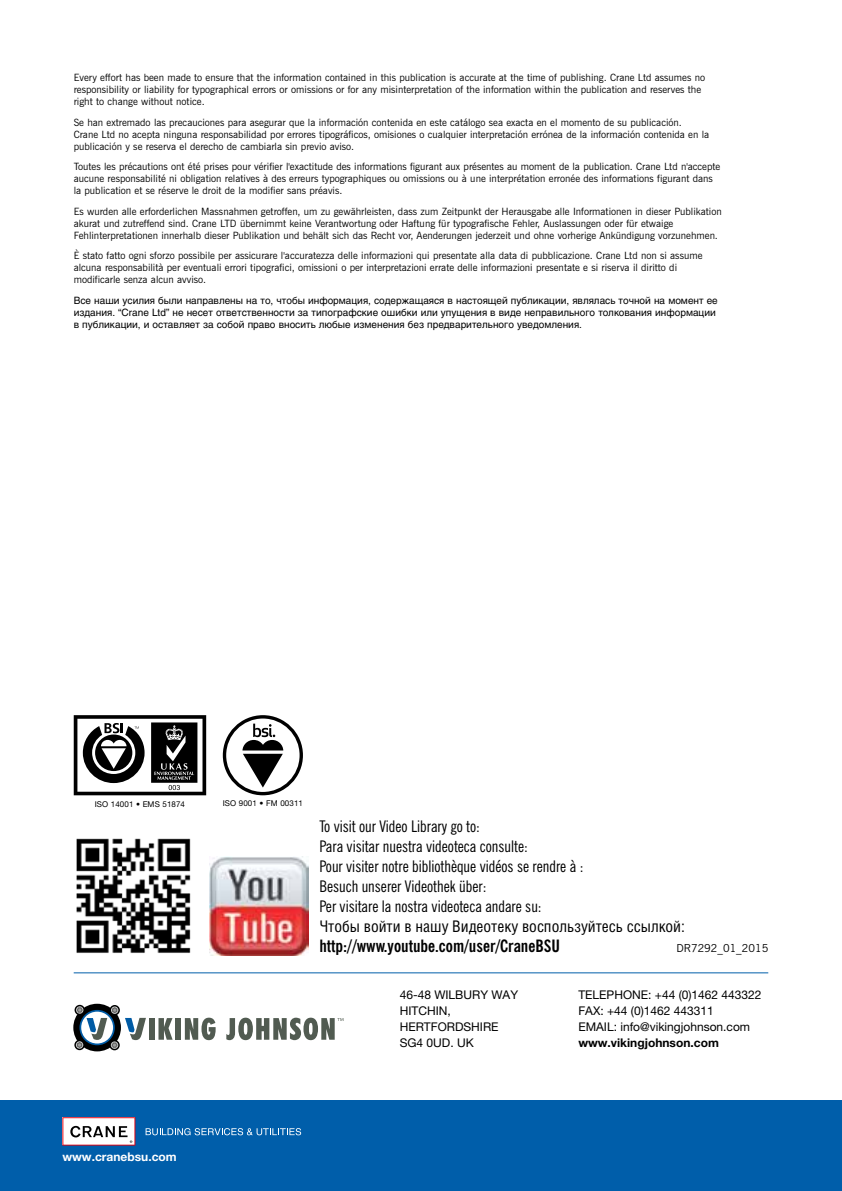
<style>
.page{position:relative;width:842px;height:1191px;background:#fff}
.page>*{position:absolute;margin:0;border:0;box-sizing:border-box;transform-origin:0 0}
.t1{font:700 condensed 17px "News Gothic BT";color:#000}
.t2{font:condensed 16px/20px "News Gothic BT";color:#000}
.t3{font:16px "Helios Cond";color:#000}
.t4{font:12px/16px "Helvetica Neue";color:#000}
.t5{font:700 12px "Helvetica Neue";color:#000}
.t6{font:700 12px "Helvetica Neue";color:#fff}
.t7{font:11px "News Gothic BT";color:#000}
.t8{font:10px/12px "News Gothic BT";color:#000}
.t9{font:10px/12px "Helios";color:#000}
.t10{font:8px "Helvetica Neue";letter-spacing:.01em;color:#000}
</style>
<div class="page">
<div style="left:0;top:1100px;width:842px;height:91px;background:#005eaa"></div>
<svg style="left:62px;top:1117px;width:73px;height:28px;background:#dbcccd"></svg>
<svg style="left:146px;top:1128px;width:155px;height:7px"></svg>
<div style="left:149px;top:1018px;width:5px;height:21px;background:#515b51"></div>
<svg style="left:158px;top:1018px;width:15px;height:21px"></svg>
<div style="left:175px;top:1018px;width:6px;height:21px;background:#515b51"></div>
<svg style="left:185px;top:1017px;width:31px;height:23px"></svg>
<svg style="left:125px;top:1018px;width:21px;height:22px"></svg>
<svg style="left:73px;top:1003px;width:48px;height:48px"></svg>
<svg style="left:109px;top:1040px;width:11px;height:10px"></svg>
<svg style="left:110px;top:1005px;width:10px;height:10px"></svg>
<svg style="left:226px;top:1017px;width:117px;height:23px"></svg>
<svg style="left:74px;top:1039px;width:11px;height:11px"></svg>
<svg style="left:75px;top:1004px;width:10px;height:11px"></svg>
<svg style="left:77px;top:1007px;width:41px;height:41px"></svg>
<img style="left:76px;top:838px;width:115px;height:115px">
<img style="left:209px;top:856px;width:99px;height:99px">
<hr style="left:74px;top:972px;width:694px;height:1px;background:#005eaa">
<svg style="left:74px;top:715px;width:132px;height:80px"></svg>
<div style="left:223px;top:715px;width:80px;height:80px;background:#000;border-radius:50%"></div>
<svg style="left:226px;top:718px;width:74px;height:74px"></svg>
<p class="t8" style="left:74px;top:72px;width:633px">Every effort has been made to ensure that the information contained in this publication is accurate at the time of publishing. Crane Ltd assumes no responsibility or liability for typographical errors or omissions or for any misinterpretation of the information within the publication and reserves the right to change without notice.</p>
<p class="t8" style="left:74px;top:116px;width:637px">Se han extremado las precauciones para asegurar que la información contenida en este catálogo sea exacta en el momento de su publicación.<br>Crane Ltd no acepta ninguna responsabilidad por errores tipográficos, omisiones o cualquier interpretación errónea de la información contenida en la publicación y se reserva el derecho de cambiarla sin previo aviso.</p>
<p class="t8" style="left:74px;top:161px;width:648px">Toutes les précautions ont été prises pour vérifier l'exactitude des informations figurant aux présentes au moment de la publication. Crane Ltd n'accepte aucune responsabilité ni obligation relatives à des erreurs typographiques ou omissions ou à une interprétation erronée des informations figurant dans la publication et se réserve le droit de la modifier sans préavis.</p>
<p class="t8" style="left:74px;top:205px;width:649px">Es wurden alle erforderlichen Massnahmen getroffen, um zu gewährleisten, dass zum Zeitpunkt der Herausgabe alle Informationen in dieser Publikation akurat und zutreffend sind. Crane LTD übernimmt keine Verantwortung oder Haftung für typografische Fehler, Auslassungen oder für etwaige<br>Fehlinterpretationen innerhalb dieser Publikation und behält sich das Recht vor, Aenderungen jederzeit und ohne vorherige Ankündigung vorzunehmen.</p>
<p class="t8" style="left:74px;top:250px;width:630px">È stato fatto ogni sforzo possibile per assicurare l'accuratezza delle informazioni qui presentate alla data di pubblicazione. Crane Ltd non si assume alcuna responsabilità per eventuali errori tipografici, omissioni o per interpretazioni errate delle informazioni presentate e si riserva il diritto di modificarle senza alcun avviso.</p>
<p class="t9" style="left:74px;top:294px;width:645px">Все наши усилия были направлены на то, чтобы информация, содержащаяся в настоящей публикации, являлась точной на момент ее издания. “Crane Ltd” не несет ответственности за типографские ошибки или упущения в виде неправильного толкования информации в публикации, и оставляет за собой право вносить любые изменения без предварительного уведомления.</p>
<p class="t10" style="left:95px;top:799px;width:92px">ISO 14001 • EMS 51874</p>
<p class="t10" style="left:223px;top:798px;width:82px">ISO 9001 • FM 00311</p>
<h2 class="t2" style="left:319px;top:816px;width:266px">To visit our Video Library go to:<br>Para visitar nuestra videoteca consulte:<br>Pour visiter notre bibliothèque vidéos se rendre à :<br>Besuch unserer Videothek über:<br>Per visitare la nostra videoteca andare su:</h2>
<h2 class="t3" style="left:319px;top:916px;width:367px">Чтобы войти в нашу Видеотеку воспользуйтесь ссылкой:</h2>
<h1 class="t1" style="left:319px;top:935px;width:242px">http://www.youtube.com/user/CraneBSU</h1>
<p class="t7" style="left:676px;top:941px;width:93px">DR7292_01_2015</p>
<p class="t4" style="left:400px;top:986px;width:120px">46-48 WILBURY WAY<br>HITCHIN,<br>HERTFORDSH IRE<br>SG4 0UD. UK</p>
<p class="t4" style="left:578px;top:986px;width:185px">TELEPH ONE: +44 (0)1462 443322<br>FAX: +44 (0)1462 443311<br>EMAIL: INFO@VIKINGJOHNSON.COM</p>
<p class="t5" style="left:578px;top:1035px;width:142px">www.vikingjohnson.com</p>
<p class="t6" style="left:62px;top:1149px;width:116px">www.cranebsu.com</p>
</div>
